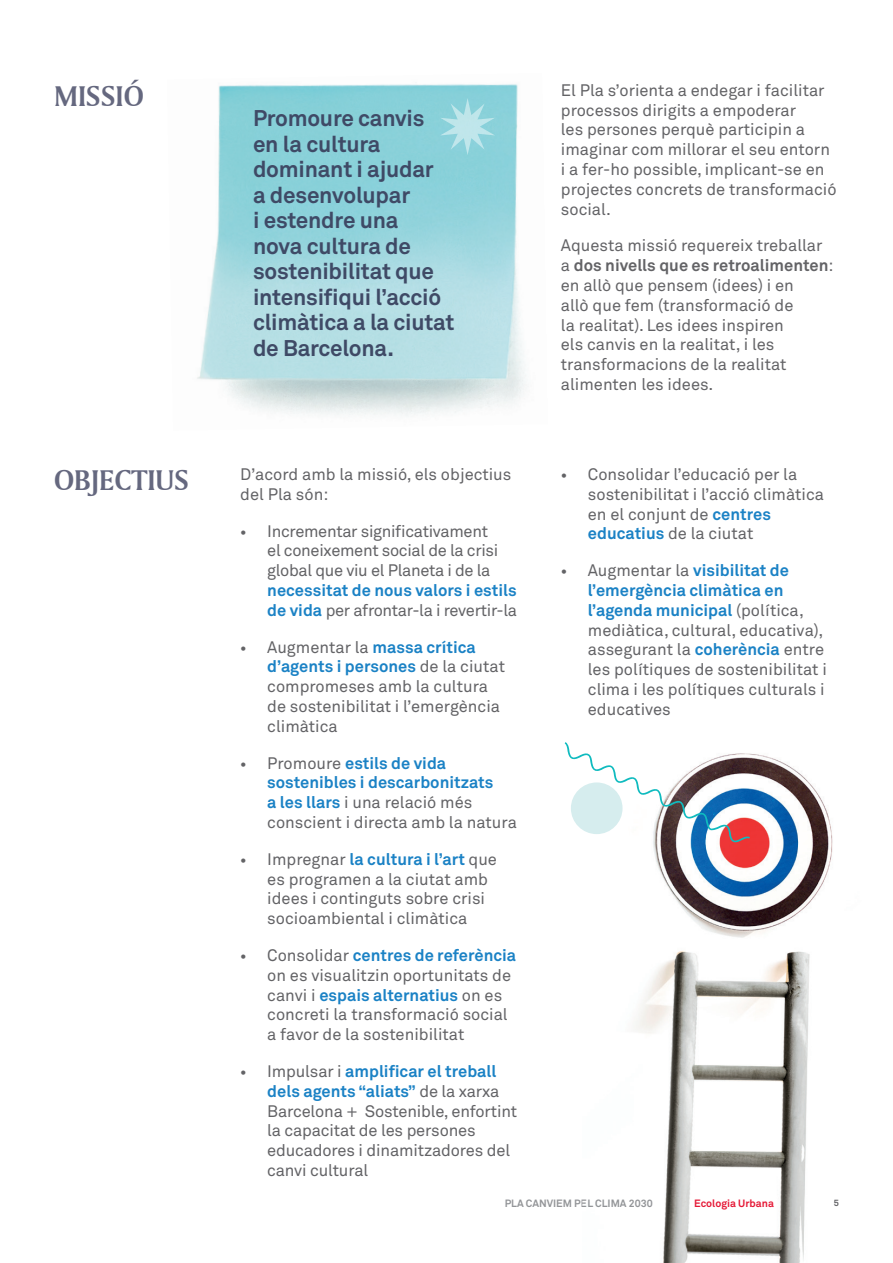
<style>
.page{position:relative;width:893px;height:1263px;background:#fff}
.page>*{position:absolute;margin:0;border:0;box-sizing:border-box;transform-origin:0 0}
.t1{font:30px "Amerigo BT Bold A";color:#65687f}
.t2{font:700 22.5px/25.5px "Akkurat Std";letter-spacing:-.01em;color:#3f4a66}
.t3{font:16.5px/19.8px "Akkurat Std";color:#636366}
.t4{font:16.5px/19.8px "Akkurat Std";letter-spacing:-.02em;color:#636366}
.t5{font:700 16.5px/19.8px "Akkurat Std";color:#1b82c5}
.t6{font:700 10.5px "Akkurat Std";color:#939598}
.t7{font:700 10.5px "Akkurat Std";color:#e51836}
.t8{font:700 9px "Akkurat Std";color:#636366}
.s1{font-weight:700;font-size:15px}
.s2{font-weight:400;color:#636366}
.s3{font-weight:700;color:#1b82c5}
.s4{font-weight:700}
</style>
<div class="page">
<img style="left:197px;top:84px;width:329px;height:332px">
<img style="left:634px;top:753px;width:199px;height:510px">
<svg style="left:440px;top:98px;width:55px;height:57px;background:#9bd7df"></svg>
<svg style="left:565px;top:742px;width:185px;height:100px"></svg>
<div style="left:571px;top:782px;width:51px;height:52px;background:#d6edee;border-radius:50%"></div>
<h1 class="t1" style="left:54px;top:77px;width:91px">MISSIÓ</h1>
<h1 class="t1" style="left:54px;top:461px;width:136px">OBJECTIUS</h1>
<h2 class="t2" style="left:253px;top:105px;width:203px">Promoure canvis en la cultura dominant i ajudar<br>a desenvolupar<br>i estendre una<br>nova cultura de sostenibilitat que intensifiqui l’acció climàtica a la ciutat de Barcelona.</h2>
<p class="t3" style="left:240px;top:464px;width:273px">D’acord amb la missió, els objectius del Pla són:</p>
<p class="t4" style="left:267px;top:521px;width:233px;text-indent:-27px"><span class="s1">•</span> Incrementar significativament el coneixement social de la crisi global que viu el Planeta i de la</p>
<p class="t5" style="left:267px;top:580px;width:251px">necessitat de nous valors i estils de vida <span class="s2">per afrontar-la i revertir-la</span></p>
<p class="t3" style="left:267px;top:637px;width:239px;text-indent:-27px"><span class="s1">•</span> Augmentar la <span class="s3">massa crítica d’agents i persones</span> de la ciutat compromeses amb la cultura de sostenibilitat i l’emergència climàtica</p>
<p class="t3" style="left:267px;top:753px;width:251px;text-indent:-27px"><span class="s1">•</span> Promoure <span class="s3">estils de vida sostenibles i descarbonitzats<br>a les llars</span> i una relació més conscient i directa amb la natura</p>
<p class="t3" style="left:267px;top:849px;width:231px;text-indent:-27px"><span class="s1">•</span> Impregnar <span class="s3">la cultura i l’art</span> que es programen a la ciutat amb idees i continguts sobre crisi socioambiental i climàtica</p>
<p class="t3" style="left:267px;top:945px;width:250px;text-indent:-27px"><span class="s1">•</span> Consolidar <span class="s3">centres de referència </span>on es visualitzin oportunitats de canvi i <span class="s3">espais alternatius</span> on es concreti la transformació social a favor de la sostenibilitat</p>
<p class="t3" style="left:267px;top:1061px;width:251px;text-indent:-27px"><span class="s1">•</span> Impulsar i <span class="s3">amplificar el treball dels agents “aliats”</span> de la xarxa<br>Barcelona + Sostenible, enfortint la capacitat de les persones educadores i dinamitzadores del canvi cultural</p>
<p class="t3" style="left:561px;top:80px;width:277px">El Pla s’orienta a endegar i facilitar processos dirigits a empoderar<br>les persones perquè participin a imaginar com millorar el seu entorn i a fer-ho possible, implicant-se en projectes concrets de transformació social.</p>
<p class="t3" style="left:561px;top:236px;width:274px">Aquesta missió requereix treballar a <span class="s4">dos nivells que es retroalimenten</span>: en allò que pensem (idees) i en<br>allò que fem (transformació de<br>la realitat). Les idees inspiren<br>els canvis en la realitat, i les transformacions de la realitat alimenten les idees.</p>
<p class="t3" style="left:588px;top:464px;width:238px;text-indent:-27px"><span class="s1">•</span> Consolidar l’educació per la sostenibilitat i l’acció climàtica en el conjunt de <span class="s3">centres educatius</span> de la ciutat</p>
<p class="t3" style="left:588px;top:560px;width:241px;text-indent:-27px"><span class="s1">•</span> Augmentar la <span class="s3">visibilitat de l’emergència climàtica en l’agenda municipal</span> (política, mediàtica, cultural, educativa), assegurant la <span class="s3">coherència</span> entre les polítiques de sostenibilitat i clima i les polítiques culturals i educatives</p>
<p class="t6" style="left:505px;top:1197px;width:150px">PLA CANVIEM PEL CLIMA 2030</p>
<p class="t7" style="left:694px;top:1197px;width:81px">Ecologia Urbana</p>
<p class="t8" style="left:834px;top:1197px;width:7px">5</p>
</div>
